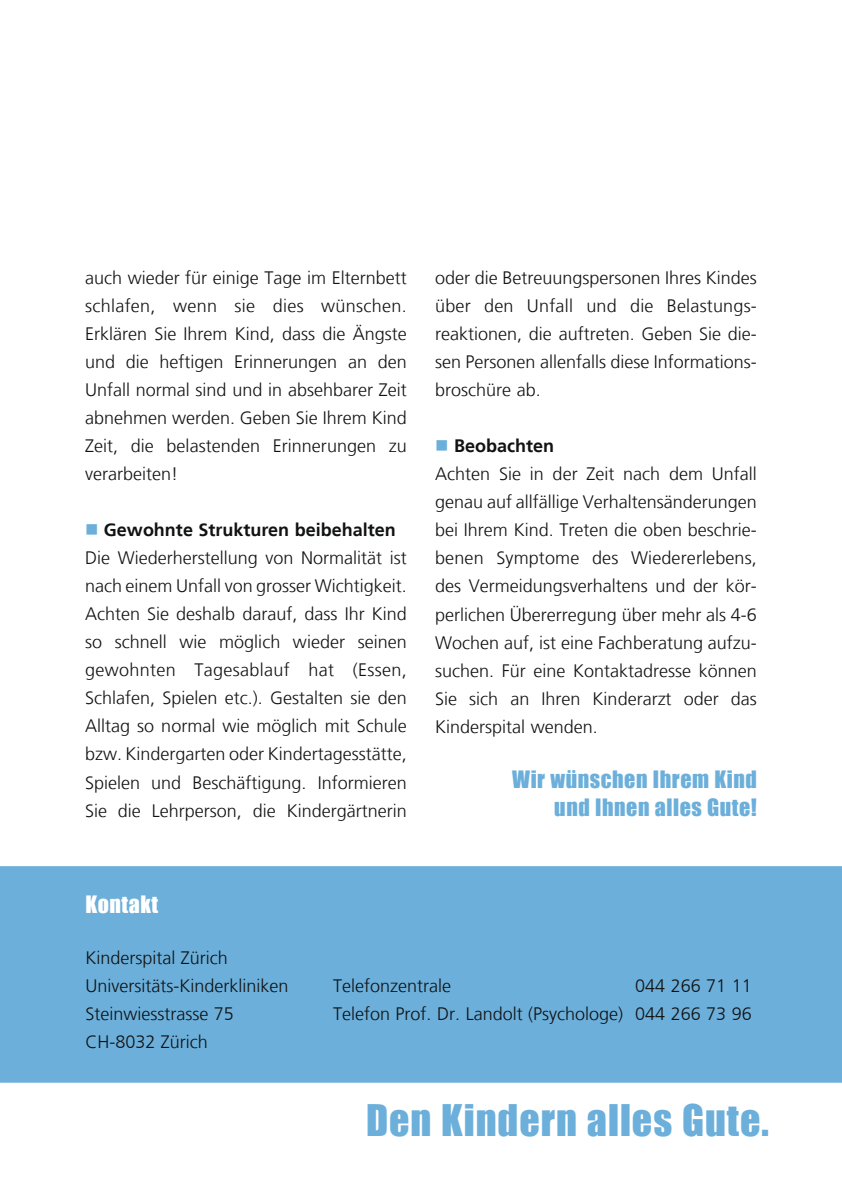
<style>
.page{position:relative;width:842px;height:1191px;background:#fff}
.page>*{position:absolute;margin:0;border:0;box-sizing:border-box;transform-origin:0 0}
.t1{font:40px "Impact";letter-spacing:.025em;color:#6bafda}
.t2{font:22px/28px "Impact";letter-spacing:.025em;color:#6bafda;text-align:right}
.t3{font:22px "Impact";letter-spacing:.025em;color:#fff}
.t4{font:300 18px/28px "Frutiger LT";color:#111212}
.s1{color:#6bafda}
.s2{font-weight:700}
</style>
<div class="page">
<div style="left:0;top:866px;width:842px;height:216px;background:#6bafda"></div>
<p class="t4" style="left:85px;top:264px;width:323px;text-align:justify">auch wieder für einige Tage im Elternbett schlafen, wenn sie dies wünschen.<br>Erklären Sie Ihrem Kind, dass die Ängste und die heftigen Erinnerungen an den Unfall normal sind und in absehbarer Zeit abnehmen werden. Geben Sie Ihrem Kind Zeit, die belastenden Erinnerungen zu verarbeiten!</p>
<p class="t4" style="left:85px;top:516px;width:323px"><span class="s1">■</span> <span class="s2">Gewohnte Strukturen beibehalten </span>Die Wiederherstellung von Normalität ist nach einem Unfall von grosser Wichtigkeit.<br>Achten Sie deshalb darauf, dass Ihr Kind so schnell wie möglich wieder seinen gewohnten Tagesablauf hat (Essen, Schlafen, Spielen etc.). Gestalten sie den Alltag so normal wie möglich mit Schule bzw. Kindergarten oder Kindertagesstätte, Spielen und Beschäftigung. Informieren Sie die Lehrperson, die Kindergärtnerin</p>
<p class="t4" style="left:435px;top:264px;width:323px;text-align:justify">oder die Betreuungspersonen Ihres Kindes über den Unfall und die Belastungs&shy;reaktionen, die auftreten. Geben Sie die&shy;sen Personen allenfalls diese Informations&shy;broschüre ab.</p>
<p class="t4" style="left:435px;top:432px;width:323px"><span class="s1">■</span> <span class="s2">Beobachten<br></span>Achten Sie in der Zeit nach dem Unfall genau auf allfällige Verhaltensänderungen bei Ihrem Kind. Treten die oben beschrie&shy;benen Symptome des Wiedererlebens, des Vermeidungsverhaltens und der kör&shy;perlichen Übererregung über mehr als 4-6<br>Wochen auf, ist eine Fachberatung aufzu&shy;suchen. Für eine Kontaktadresse können Sie sich an Ihren Kinderarzt oder das Kinderspital wenden.</p>
<p class="t2" style="left:512px;top:765px;width:246px">Wir wünschen Ihrem Kind und Ihnen alles Gute!</p>
<p class="t3" style="left:85px;top:887px;width:74px">Kontakt</p>
<p class="t4" style="left:85px;top:943px;width:204px">Kinderspital Zürich<br>Universitäts-Kinderkliniken<br>Steinwiesstrasse 75<br>CH-8032 Zürich</p>
<p class="t4" style="left:333px;top:971px;width:119px">Telefonzentrale</p>
<p class="t4" style="left:333px;top:971px;width:420px;text-align:right">044 266 71 11<br>Telefon Prof. Dr. Landolt (Psychologe) 044 266 73 96</p>
<h1 class="t1" style="left:366px;top:1089px;width:404px">Den Kindern alles Gute.</h1>
</div>
